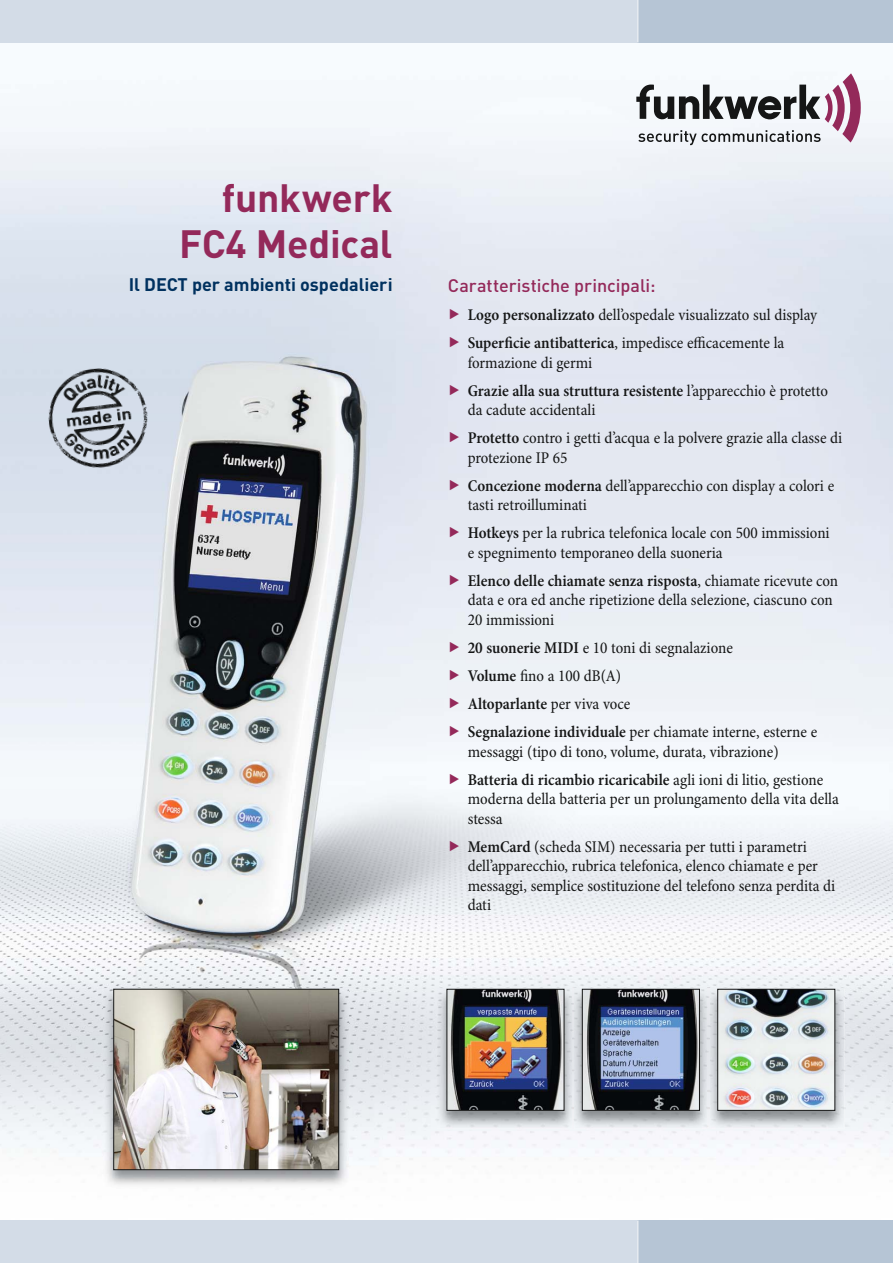
<style>
.page{position:relative;width:893px;height:1263px;background:#fff}
.page>*{position:absolute;margin:0;border:0;box-sizing:border-box;transform-origin:0 0}
.t1{font:700 39px/46.8px "DIN";letter-spacing:-.005em;color:#94295a;text-align:right}
.t2{font:700 18px "DIN";color:#00315f}
.t3{font:500 18px "DIN";color:#94295a}
.t4{font:condensed 16.5px/28px "Minion Pro";color:#151616}
.s1{font-weight:600}
</style>
<div class="page">
<img style="left:0;top:101px;width:893px;height:1060px">
<img style="left:39px;top:359px;width:118px;height:118px">
<img style="left:104px;top:988px;width:245px;height:197px">
<img style="left:113px;top:988px;width:226px;height:182px">
<img style="left:437px;top:988px;width:135px;height:141px">
<img style="left:446px;top:988px;width:119px;height:123px">
<img style="left:574px;top:988px;width:271px;height:141px">
<img style="left:572px;top:988px;width:2px;height:141px">
<img style="left:581px;top:988px;width:119px;height:123px">
<img style="left:708px;top:988px;width:1px;height:141px">
<img style="left:717px;top:988px;width:119px;height:123px">
<svg style="left:636px;top:73px;width:225px;height:72px"></svg>
<div style="left:0;top:0;width:893px;height:43px;background:#d3dce7"></div>
<div style="left:638px;top:0;width:255px;height:43px;background:#b6c5d5"></div>
<hr style="left:637px;top:0;width:1px;height:43px;background:#fff">
<div style="left:0;top:1220px;width:893px;height:43px;background:#d3dce7"></div>
<div style="left:638px;top:1220px;width:255px;height:43px;background:#b6c5d5"></div>
<hr style="left:637px;top:1220px;width:1px;height:43px;background:#fff">
<svg style="left:450px;top:309px;width:9px;height:11px"></svg>
<svg style="left:450px;top:337px;width:9px;height:11px"></svg>
<svg style="left:450px;top:385px;width:9px;height:10px"></svg>
<svg style="left:450px;top:432px;width:9px;height:11px"></svg>
<svg style="left:450px;top:480px;width:9px;height:10px"></svg>
<svg style="left:450px;top:527px;width:9px;height:11px"></svg>
<svg style="left:450px;top:575px;width:9px;height:10px"></svg>
<svg style="left:450px;top:642px;width:9px;height:10px"></svg>
<svg style="left:450px;top:670px;width:9px;height:10px"></svg>
<svg style="left:450px;top:698px;width:9px;height:10px"></svg>
<svg style="left:450px;top:726px;width:9px;height:10px"></svg>
<svg style="left:450px;top:773px;width:9px;height:11px"></svg>
<svg style="left:450px;top:840px;width:9px;height:11px"></svg>
<h1 class="t1" style="left:179px;top:179px;width:215px">funkwerk<br>FC4 Medical</h1>
<p class="t2" style="left:129px;top:278px;width:265px">Il DECT per ambienti ospedalieri</p>
<p class="t3" style="left:448px;top:280px;width:209px">Caratteristiche principali:</p>
<p class="t4" style="left:468px;top:303px;width:351px"><span class="s1">Logo personalizzato</span> dell’ospedale visualizzato sul display<br><span class="s1">Superficie antibatterica</span>, impedisce efficacemente la</p>
<p class="t4" style="left:468px;top:350px;width:362px">formazione di germi<br><span class="s1">Grazie alla sua struttura resistente</span> l’apparecchio è protetto</p>
<p class="t4" style="left:468px;top:398px;width:376px">da cadute accidentali<br><span class="s1">Protetto</span> contro i getti d’acqua e la polvere grazie alla classe di</p>
<p class="t4" style="left:468px;top:445px;width:368px">protezione IP 65<br><span class="s1">Concezione moderna</span> dell’apparecchio con display a colori e</p>
<p class="t4" style="left:468px;top:493px;width:363px">tasti retroilluminati<br><span class="s1">Hotkeys</span> per la rubrica telefonica locale con 500 immissioni</p>
<p class="t4" style="left:468px;top:540px;width:372px">e spegnimento temporaneo della suoneria<br><span class="s1">Elenco delle chiamate senza risposta</span>, chiamate ricevute con</p>
<p class="t4" style="left:468px;top:592px;width:366px;line-height:19.5px">data e ora ed anche ripetizione della selezione, ciascuno con<br>20 immissioni</p>
<p class="t4" style="left:468px;top:635px;width:351px"><span class="s1">20 suonerie MIDI</span> e 10 toni di segnalazione<br><span class="s1">Volume</span> fino a 100 dB(A)<br><span class="s1">Altoparlante</span> per viva voce<br><span class="s1">Segnalazione individuale</span> per chiamate interne, esterne e</p>
<p class="t4" style="left:468px;top:739px;width:357px">messaggi (tipo di tono, volume, durata, vibrazione)<br><span class="s1">Batteria di ricambio ricaricabile</span> agli ioni di litio, gestione</p>
<p class="t4" style="left:468px;top:790px;width:373px;line-height:19.5px">moderna della batteria per un prolungamento della vita della stessa</p>
<p class="t4" style="left:468px;top:838px;width:369px;line-height:19.5px"><span class="s1">MemCard</span> (scheda SIM) necessaria per tutti i parametri dell’apparecchio, rubrica telefonica, elenco chiamate e per messaggi, semplice sostituzione del telefono senza perdita di dati</p>
</div>
